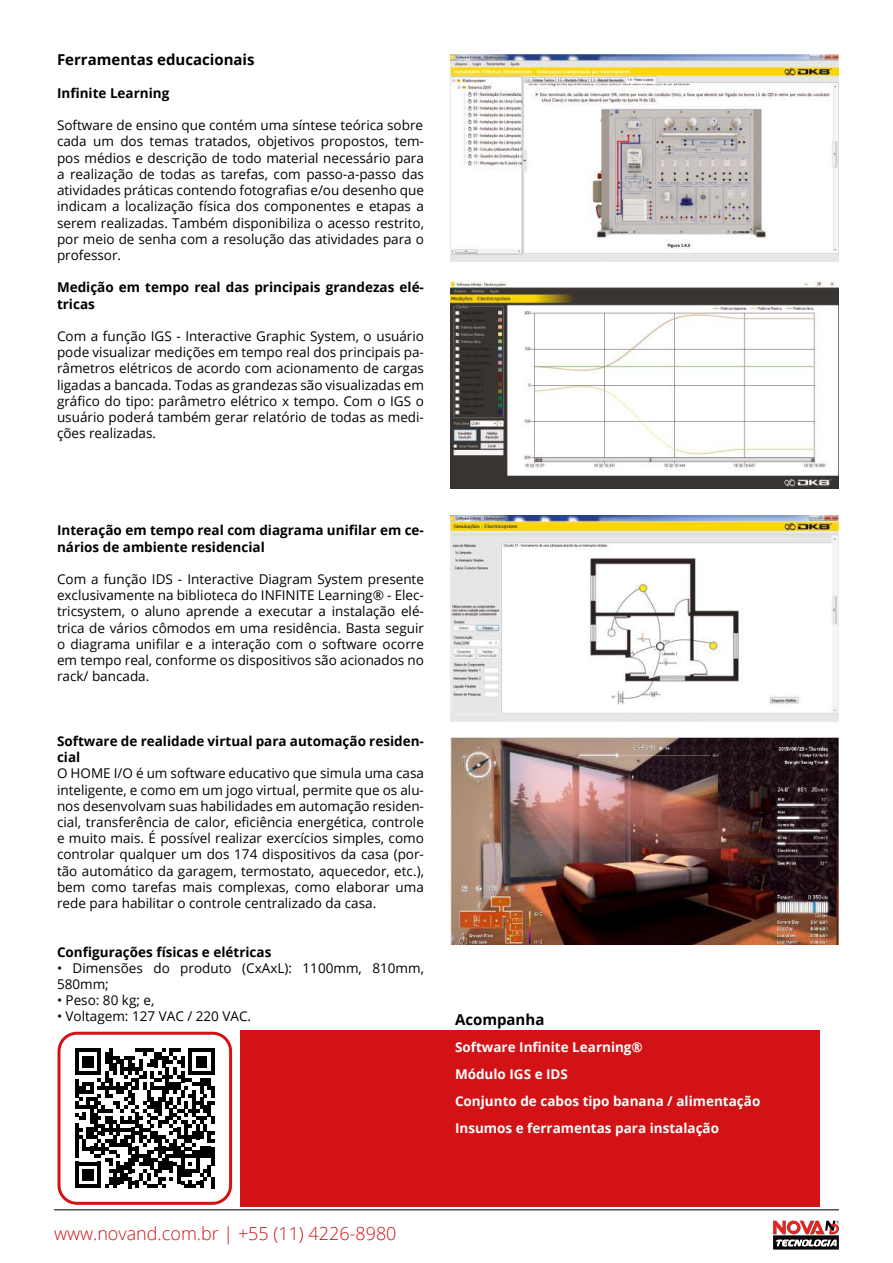
<style>
.page{position:relative;width:893px;height:1263px;background:#fff}
.page>*{position:absolute;margin:0;border:0;box-sizing:border-box;transform-origin:0 0}
.t1{font:300 18px "Open Sans";color:#d31216}
.t2{font:700 15px "Open Sans";color:#000}
.t3{font:13.5px/16.2px "Open Sans";color:#000;text-align:justify}
.t4{font:700 13.5px/16.2px "Open Sans";color:#000}
.t5{font:700 13.5px/27px "Open Sans";color:#fff}
</style>
<div class="page">
<svg style="left:773px;top:1220px;width:66px;height:29px"></svg>
<hr style="left:54px;top:1209px;width:785px;height:1px;background:#50514d">
<div style="left:240px;top:1030px;width:580px;height:176px;background:#d31216"></div>
<svg style="left:75px;top:1048px;width:140px;height:140px"></svg>
<hr style="left:211px;top:1146px;width:4px;height:19px;background:#000">
<hr style="left:211px;top:1177px;width:4px;height:11px;background:#000">
<div style="left:58px;top:1032px;width:174px;height:173px;border:3px solid #d31216;border-radius:18px"></div>
<img style="left:450px;top:54px;width:389px;height:207px">
<img style="left:450px;top:282px;width:389px;height:207px">
<img style="left:450px;top:515px;width:389px;height:206px">
<img style="left:450px;top:737px;width:389px;height:207px">
<p class="t2" style="left:57px;top:49px;width:199px">Ferramentas educacionais</p>
<p class="t4" style="left:57px;top:85px;width:114px">Infinite Learning</p>
<p class="t3" style="left:57px;top:117px;width:368px">Software de ensino que contém uma síntese teórica sobre cada um dos temas tratados, objetivos propostos, tem&shy;pos médios e descrição de todo material necessário para a realização de todas as tarefas, com passo-a-passo das atividades práticas contendo fotografias e/ou desenho que indicam a localização física dos componentes e etapas a serem realizadas. Também disponibiliza o acesso restrito, por meio de senha com a resolução das atividades para o professor.</p>
<p class="t4" style="left:57px;top:279px;width:368px">Medição em tempo real das principais grandezas elé&shy;tricas</p>
<p class="t3" style="left:57px;top:328px;width:368px">Com a função IGS - Interactive Graphic System, o usuário pode visualizar medições em tempo real dos principais pa&shy;râmetros elétricos de acordo com acionamento de cargas ligadas a bancada. Todas as grandezas são visualizadas em gráfico do tipo: parâmetro elétrico x tempo. Com o IGS o usuário poderá também gerar relatório de todas as medi&shy;ções realizadas.</p>
<p class="t4" style="left:57px;top:522px;width:368px">Interação em tempo real com diagrama unifilar em ce&shy;nários de ambiente residencial</p>
<p class="t3" style="left:57px;top:571px;width:368px">Com a função IDS - Interactive Diagram System presente exclusivamente na biblioteca do INFINITE Learning® - Elec&shy;tricsystem, o aluno aprende a executar a instalação elé&shy;trica de vários cômodos em uma residência. Basta seguir o diagrama unifilar e a interação com o software ocorre em tempo real, conforme os dispositivos são acionados no rack/ bancada.</p>
<p class="t4" style="left:57px;top:733px;width:368px">Software de realidade virtual para automação residen&shy;cial</p>
<p class="t3" style="left:57px;top:765px;width:368px">O HOME I/O é um software educativo que simula uma casa inteligente, e como em um jogo virtual, permite que os alu&shy;nos desenvolvam suas habilidades em automação residen&shy;cial, transferência de calor, eficiência energética, controle e muito mais. É possível realizar exercícios simples, como controlar qualquer um dos 174 dispositivos da casa (por&shy;tão automático da garagem, termostato, aquecedor, etc.), bem como tarefas mais complexas, como elaborar uma rede para habilitar o controle centralizado da casa.</p>
<p class="t4" style="left:57px;top:943px;width:216px">Configurações físicas e elétricas</p>
<p class="t3" style="left:57px;top:959px;width:368px">• Dimensões do produto (CxAxL): 1100mm, 810mm,<br>580mm;</p>
<p class="t3" style="left:57px;top:992px;width:99px">• Peso: 80 kg; e,</p>
<p class="t3" style="left:57px;top:1008px;width:196px">• Voltagem: 127 VAC / 220 VAC.</p>
<p class="t2" style="left:455px;top:1009px;width:91px">Acompanha</p>
<p class="t5" style="left:455px;top:1033px;width:307px">Software Infinite Learning®<br>Módulo IGS e IDS<br>Conjunto de cabos tipo banana / alimentação<br>Insumos e ferramentas para instalação</p>
<h1 class="t1" style="left:54px;top:1221px;width:344px">www.novand.com.br | +55 (11) 4226-8980</h1>
</div>
